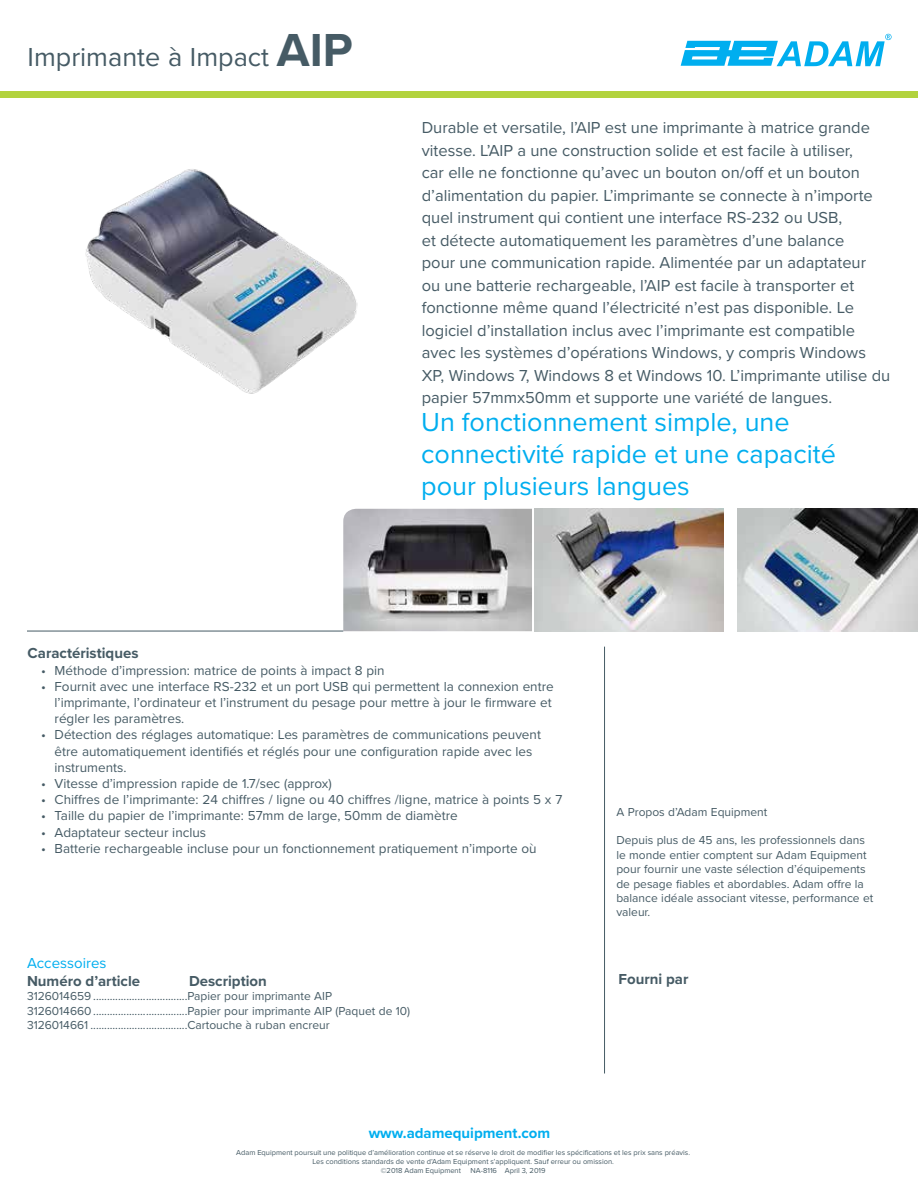
<style>
.page{position:relative;width:918px;height:1188px;background:#fff}
.page>*{position:absolute;margin:0;border:0;box-sizing:border-box;transform-origin:0 0}
.t1{font:27px/32.4px "Proxima Nova";color:#00aeef}
.t2{font:27px "Proxima Nova";color:#465b65}
.t3{font:16.5px/22.5px "Proxima Nova";color:#465b65}
.t4{font:700 15px "Proxima Nova";color:#465b65}
.t5{font:700 15px "Proxima Nova";color:#00aeef}
.t6{font:15px "Proxima Nova";color:#00aeef}
.t7{font:13.5px/16.2px "Proxima Nova";color:#465b65}
.t8{font:12px/14.4px "Proxima Nova";color:#465b65}
.t9{font:7.5px "Proxima Nova";color:#465b65}
.s1{font-weight:700;font-size:48px}
</style>
<div class="page">
<img style="left:85px;top:169px;width:273px;height:225px">
<img style="left:737px;top:509px;width:181px;height:122px">
<img style="left:535px;top:509px;width:189px;height:122px">
<img style="left:343px;top:509px;width:189px;height:122px">
<div style="left:0;top:92px;width:918px;height:6px;background:#b2d33e"></div>
<hr style="left:27px;top:631px;width:316px;height:1px;background:#465b65">
<hr style="left:604px;top:647px;width:1px;height:427px;background:#465b65">
<svg style="left:681px;top:34px;width:211px;height:32px"></svg>
<h1 class="t2" style="left:28px;top:37px;width:327px">Imprimante à Impact <span class="s1">AIP</span></h1>
<p class="t3" style="left:422px;top:116px;width:470px">Durable et versatile, l’AIP est une imprimante à matrice grande vitesse. L’AIP a une construction solide et est facile à utiliser,<br>car elle ne fonctionne qu’avec un bouton on/off et un bouton d’alimentation du papier. L’imprimante se connecte à n’importe quel instrument qui contient une interface RS-232 ou USB,<br>et détecte automatiquement les paramètres d’une balance<br>pour une communication rapide. Alimentée par un adaptateur<br>ou une batterie rechargeable, l’AIP est facile à transporter et fonctionne même quand l’électricité n’est pas disponible. Le logiciel d’installation inclus avec l’imprimante est compatible avec les systèmes d’opérations Windows, y compris Windows XP, Windows 7, Windows 8 et Windows 10. L’imprimante utilise du papier 57mmx50mm et supporte une variété de langues.</p>
<h1 class="t1" style="left:421px;top:404px;width:416px">Un fonctionnement simple, une connectivité rapide et une capacité pour plusieurs langues</h1>
<p class="t4" style="left:28px;top:642px;width:112px">Caractéristiques</p>
<p class="t7" style="left:41px;top:661px;width:345px">• Méthode d’impression: matrice de points à impact 8 pin</p>
<p class="t7" style="left:55px;top:678px;width:501px;text-indent:-14px">• Fournit avec une interface RS-232 et un port USB qui permettent la connexion entre l’imprimante, l’ordinateur et l’instrument du pesage pour mettre à jour le firmware et régler les paramètres.</p>
<p class="t7" style="left:55px;top:726px;width:488px;text-indent:-14px">• Détection des réglages automatique: Les paramètres de communications peuvent être automatiquement identifiés et réglés pour une configuration rapide avec les instruments.</p>
<p class="t7" style="left:41px;top:775px;width:292px">• Vitesse d’impression rapide de 1.7/sec (approx)</p>
<p class="t7" style="left:41px;top:791px;width:523px">• Chiffres de l’imprimante: 24 chiffres / ligne ou 40 chiffres /ligne, matrice à points 5 x 7</p>
<p class="t7" style="left:41px;top:807px;width:418px">• Taille du papier de l’imprimante: 57mm de large, 50mm de diamètre</p>
<p class="t7" style="left:41px;top:823px;width:167px">• Adaptateur secteur inclus</p>
<p class="t7" style="left:41px;top:840px;width:497px">• Batterie rechargeable incluse pour un fonctionnement pratiquement n’importe où</p>
<p class="t6" style="left:27px;top:952px;width:81px">Accessoires</p>
<p class="t4" style="left:27px;top:970px;width:115px">Numéro d’article</p>
<p class="t4" style="left:189px;top:970px;width:79px">Description</p>
<p class="t8" style="left:27px;top:989px;width:385px">3126014659 ..................................Papier pour imprimante AIP<br>3126014660..................................Papier pour imprimante AIP (Paquet de 10)<br>3126014661 ...................................Cartouche à ruban encreur</p>
<p class="t8" style="left:616px;top:804px;width:153px">A Propos d’Adam Equipment</p>
<p class="t8" style="left:616px;top:833px;width:259px">Depuis plus de 45 ans, les professionnels dans le monde entier comptent sur Adam Equipment pour fournir une vaste sélection d’équipements de pesage fiables et abordables. Adam offre la balance idéale associant vitesse, performance et valeur.</p>
<p class="t4" style="left:619px;top:967px;width:71px">Fourni par</p>
<p class="t5" style="left:369px;top:1122px;width:183px">www.adamequipment.com</p>
<p class="t9" style="left:236px;top:1147px;width:455px">Adam Equipment poursuit une politique d’amélioration continue et se réserve le droit de modifier les spécifications et les prix sans préavis.</p>
<p class="t9" style="left:313px;top:1156px;width:303px">Les conditions standards de vente d’Adam Equipment s’appliquent. Sauf erreur ou omission.</p>
<p class="t9" style="left:381px;top:1165px;width:82px">©2018 Adam Equipment</p>
<p class="t9" style="left:471px;top:1165px;width:76px">NA-8116 April 3, 2019</p>
</div>
